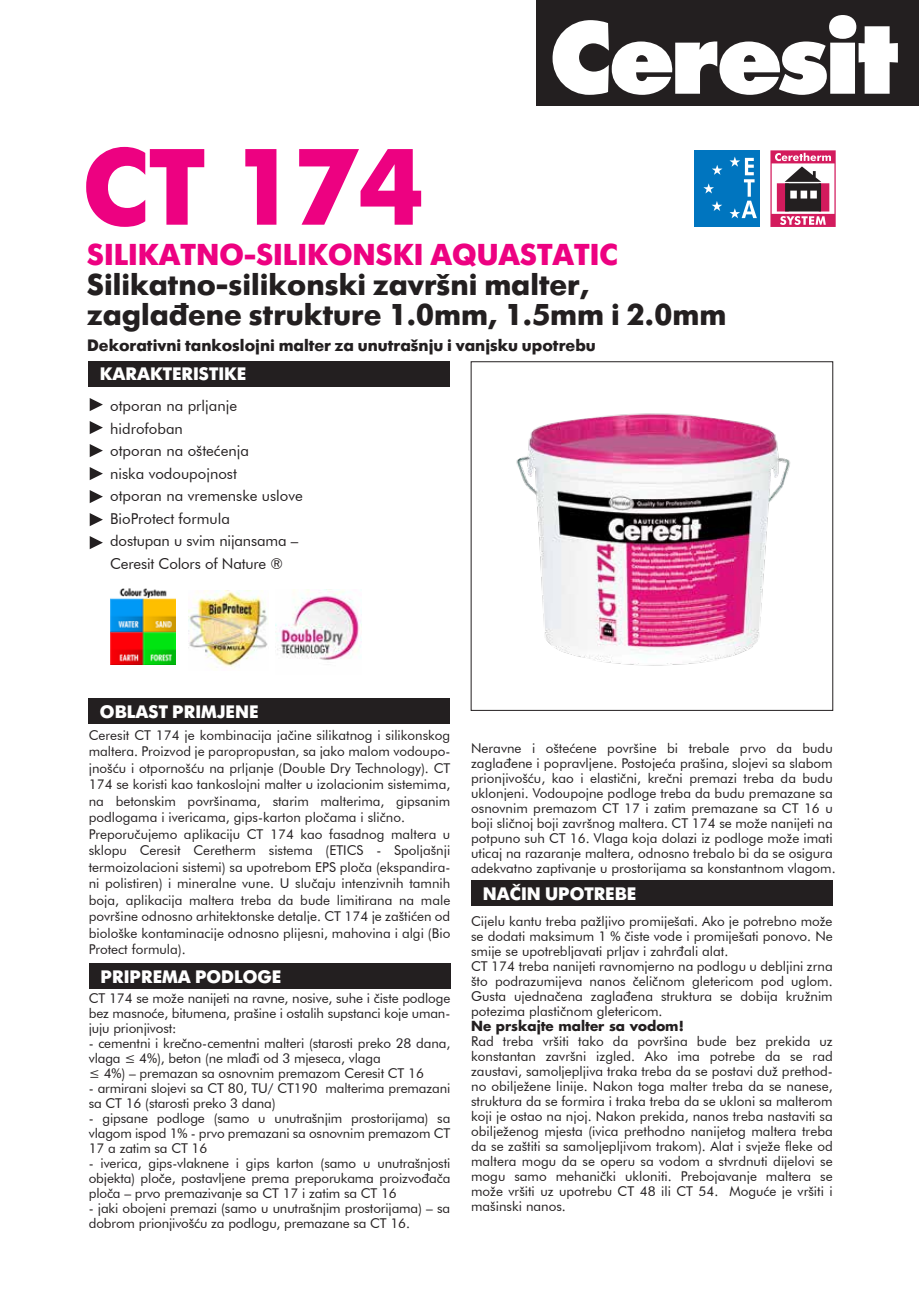
<style>
.page{position:relative;width:919px;height:1289px;background:#fff}
.page>*{position:absolute;margin:0;border:0;box-sizing:border-box;transform-origin:0 0}
.t1{font:700 108px "Futuris TT";color:#ed0181}
.t2{font:700 30px/30px "Futura Futuris";color:#231f20}
.t3{font:700 30px "Futuris TT";color:#ed0181}
.t4{font:700 18px "Futura Futuris";color:#fff}
.t5{font:700 16.5px "Futura Futuris";color:#231f20}
.t6{font:15px/22.5px "Futura BT";color:#231f20}
.t7{font:13.5px/15px "Futura BT";color:#231f20}
.t8{font:700 13.5px "Futura";color:#231f20}
</style>
<div class="page">
<img style="left:516px;top:413px;width:274px;height:253px">
<div style="left:88px;top:361px;width:361px;height:25px;background:#231f20"></div>
<div style="left:536px;top:0;width:382px;height:105px;background:#231f20"></div>
<svg style="left:552px;top:15px;width:345px;height:80px"></svg>
<div style="left:88px;top:698px;width:361px;height:25px;background:#231f20"></div>
<svg style="left:90px;top:467px;width:13px;height:13px"></svg>
<svg style="left:90px;top:513px;width:13px;height:13px"></svg>
<svg style="left:90px;top:490px;width:13px;height:13px"></svg>
<svg style="left:90px;top:536px;width:13px;height:13px"></svg>
<svg style="left:90px;top:444px;width:13px;height:13px"></svg>
<svg style="left:90px;top:398px;width:13px;height:13px"></svg>
<svg style="left:90px;top:421px;width:13px;height:13px"></svg>
<div style="left:89px;top:963px;width:361px;height:25px;background:#231f20"></div>
<div style="left:471px;top:880px;width:361px;height:26px;background:#231f20"></div>
<svg style="left:770px;top:150px;width:65px;height:77px"></svg>
<div style="left:694px;top:150px;width:65px;height:77px;background:#0075bf"></div>
<svg style="left:712px;top:165px;width:10px;height:10px"></svg>
<svg style="left:703px;top:183px;width:11px;height:10px"></svg>
<svg style="left:711px;top:201px;width:11px;height:10px"></svg>
<svg style="left:729px;top:157px;width:27px;height:61px"></svg>
<img style="left:188px;top:590px;width:80px;height:79px">
<img style="left:110px;top:588px;width:66px;height:76px">
<img style="left:276px;top:589px;width:85px;height:71px">
<h1 class="t1" style="left:83px;top:123px;width:342px">CT 174</h1>
<h2 class="t3" style="left:87px;top:237px;width:532px">SILIKATNO-SILIKONSKI AQUASTATIC</h2>
<h2 class="t2" style="left:87px;top:270px;width:640px">Silikatno-silikonski završni malter, zaglađene strukture 1.0mm, 1.5mm i 2.0mm</h2>
<h3 class="t4" style="left:100px;top:363px;width:148px">KARAKTERISTIKE</h3>
<p class="t5" style="left:87px;top:335px;width:510px">Dekorativni tankoslojni malter za unutrašnju i vanjsku upotrebu</p>
<p class="t6" style="left:110px;top:394px;width:194px">otporan na prljanje hidrofoban<br>otporan na oštećenja<br>niska vodoupojnost<br>otporan na vremenske uslove<br>BioProtect formula<br>dostupan u svim nijansama –<br>Ceresit Colors of Nature ®</p>
<h3 class="t4" style="left:100px;top:700px;width:160px">OBLAST PRIMJENE</h3>
<p class="t7" style="left:89px;top:726px;width:363px;line-height:16.5px">Ceresit CT 174 je kombinacija jačine silikatnog i silikonskog maltera. Proizvod je paropropustan, sa jako malom vodoupo&shy;jnošću i otpornošću na prljanje (Double Dry Technology). CT 174 se koristi kao tankoslojni malter u izolacionim sistemima, na betonskim površinama, starim malterima, gipsanim podlogama i ivericama, gips-karton pločama i slično.<br>Preporučujemo aplikaciju CT 174 kao fasadnog maltera u sklopu Ceresit Ceretherm sistema (ETICS - Spoljašnji termoizolacioni sistemi) sa upotrebom EPS ploča (ekspandira&shy;ni polistiren) i mineralne vune. U slučaju intenzivnih tamnih boja, aplikacija maltera treba da bude limitirana na male površine odnosno arhitektonske detalje. CT 174 je zaštićen od biološke kontaminacije odnosno plijesni, mahovina i algi (Bio Protect formula).</p>
<h3 class="t4" style="left:101px;top:965px;width:182px">PRIPREMA PODLOGE</h3>
<p class="t7" style="left:89px;top:990px;width:363px;text-align:justify">CT 174 se može nanijeti na ravne, nosive, suhe i čiste podloge bez masnoće, bitumena, prašine i ostalih supstanci koje uman&shy;juju prionjivost:</p>
<p class="t7" style="left:89px;top:1035px;width:363px">- cementni i krečno-cementni malteri (starosti preko 28 dana, vlaga ≤ 4%), beton (ne mlađi od 3 mjeseca, vlaga<br>≤ 4%) – premazan sa osnovnim premazom Ceresit CT 16</p>
<p class="t7" style="left:89px;top:1080px;width:363px">- armirani slojevi sa CT 80, TU/ CT190 malterima premazani sa CT 16 (starosti preko 3 dana)</p>
<p class="t7" style="left:89px;top:1110px;width:363px;text-align:justify">- gipsane podloge (samo u unutrašnjim prostorijama) sa vlagom ispod 1% - prvo premazani sa osnovnim premazom CT 17 a zatim sa CT 16</p>
<p class="t7" style="left:89px;top:1155px;width:363px;text-align:justify">- iverica, gips-vlaknene i gips karton (samo u unutrašnjosti objekta) ploče, postavljene prema preporukama proizvođača ploča – prvo premazivanje sa CT 17 i zatim sa CT 16</p>
<p class="t7" style="left:89px;top:1200px;width:363px">- jaki obojeni premazi (samo u unutrašnjim prostorijama) – sa dobrom prionjivošću za podlogu, premazane sa CT 16.</p>
<p class="t7" style="left:471px;top:740px;width:366px">Neravne i oštećene površine bi trebale prvo da budu zaglađene i popravljene. Postojeća prašina, slojevi sa slabom prionjivošću, kao i elastični, krečni premazi treba da budu uklonjeni. Vodoupojne podloge treba da budu premazane sa osnovnim premazom CT 17 i zatim premazane sa CT 16 u boji sličnoj boji završnog maltera. CT 174 se može nanijeti na potpuno suh CT 16. Vlaga koja dolazi iz podloge može imati uticaj na razaranje maltera, odnosno trebalo bi da se osigura adekvatno zaptivanje u prostorijama sa konstantnom vlagom.</p>
<p class="t7" style="left:471px;top:913px;width:363px">Cijelu kantu treba pažljivo promiješati. Ako je potrebno može se dodati maksimum 1 % čiste vode i promiješati ponovo. Ne smije se upotrebljavati prljav i zahrđali alat.<br>CT 174 treba nanijeti ravnomjerno na podlogu u debljini zrna što podrazumijeva nanos čeličnom gletericom pod uglom.<br>Gusta ujednačena zaglađena struktura se dobija kružnim potezima plastičnom gletericom.</p>
<p class="t8" style="left:471px;top:1016px;width:214px">Ne prskajte malter sa vodom!</p>
<p class="t7" style="left:471px;top:1033px;width:363px;text-align:justify">Rad treba vršiti tako da površina bude bez prekida uz konstantan završni izgled. Ako ima potrebe da se rad zaustavi, samoljepljiva traka treba da se postavi duž prethod&shy;no obilježene linije. Nakon toga malter treba da se nanese, struktura da se formira i traka treba da se ukloni sa malterom koji je ostao na njoj. Nakon prekida, nanos treba nastaviti sa obilježenog mjesta (ivica prethodno nanijetog maltera treba da se zaštiti sa samoljepljivom trakom). Alat i svježe fleke od maltera mogu da se operu sa vodom a stvrdnuti dijelovi se mogu samo mehanički ukloniti. Prebojavanje maltera se može vršiti uz upotrebu CT 48 ili CT 54. Moguće je vršiti i mašinski nanos.</p>
<h3 class="t4" style="left:483px;top:883px;width:155px">NAČIN UPOTREBE</h3>
</div>
